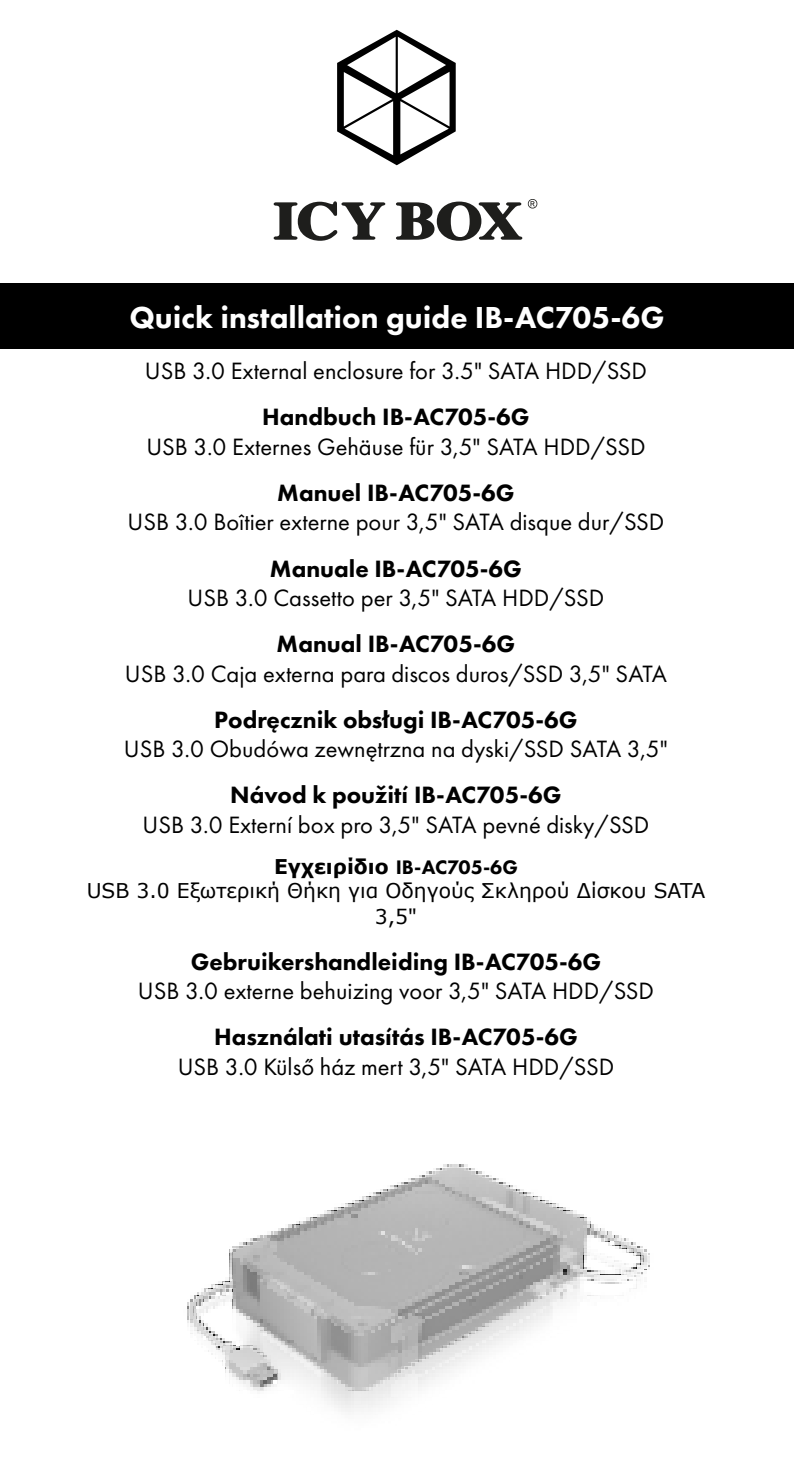
<style>
.page{position:relative;width:794px;height:1469px;background:#fff}
.page>*{position:absolute;margin:0;border:0;box-sizing:border-box;transform-origin:0 0}
.t1{font:800 31.5px "Futura PT";color:#fff}
.t2{font:24.5px "Futura PT";color:#000}
.t3{font:800 24.5px "Futura PT";color:#000}
.t4{font:20.3px/25.2px "Verdana";color:#000;text-align:center}
.t5{font:800 20.3px "Futura PT";color:#000}
.s1{font-family:"Verdana";font-weight:700}
</style>
<div class="page">
<div style="left:0;top:284px;width:794px;height:65px;background:#000"></div>
<svg style="left:337px;top:30px;width:119px;height:135px"></svg>
<svg style="left:274px;top:199px;width:263px;height:42px"></svg>
<img style="left:187px;top:1164px;width:463px;height:248px">
<p class="t1" style="left:129px;top:305px;width:537px">Quick installation guide IB-AC705-6G</p>
<p class="t2" style="left:145px;top:358px;width:503px">USB 3.0 External enclosure for 3.5" SATA HDD/SSD</p>
<p class="t3" style="left:262px;top:407px;width:269px">Handbuch IB-AC705-6G</p>
<p class="t2" style="left:146px;top:434px;width:501px">USB 3.0 Externes Gehäuse für 3,5" SATA HDD/SSD</p>
<p class="t3" style="left:277px;top:482px;width:239px">Manuel IB-AC705-6G</p>
<p class="t2" style="left:128px;top:510px;width:538px">USB 3.0 Boîtier externe pour 3,5" SATA disque dur/SSD</p>
<p class="t3" style="left:270px;top:558px;width:253px">Manuale IB-AC705-6G</p>
<p class="t2" style="left:188px;top:585px;width:418px">USB 3.0 Cassetto per 3,5" SATA HDD/SSD</p>
<p class="t3" style="left:277px;top:634px;width:240px">Manual IB-AC705-6G</p>
<p class="t2" style="left:125px;top:661px;width:544px">USB 3.0 Caja externa para discos duros/SSD 3,5" SATA</p>
<p class="t3" style="left:214px;top:709px;width:365px">Podręcznik obsługi IB-AC705-6G</p>
<p class="t2" style="left:124px;top:736px;width:545px">USB 3.0 Obudówa zewnętrzna na dyski/SSD SATA 3,5"</p>
<p class="t3" style="left:230px;top:785px;width:333px">Návod k použití IB-AC705-6G</p>
<p class="t2" style="left:142px;top:812px;width:508px">USB 3.0 Externí box pro 3,5" SATA pevné disky/SSD</p>
<p class="t5" style="left:274px;top:858px;width:245px"><span class="s1">Εγχειρίδιο</span> IB-AC705-6G</p>
<p class="t4" style="left:87px;top:878px;width:620px">USB 3.0 Εξωτερική Θήκη για Οδηγούς Σκληρού Δίσκου SATA<br>3,5"</p>
<p class="t3" style="left:191px;top:951px;width:412px">Gebruikershandleiding IB-AC705-6G</p>
<p class="t2" style="left:138px;top:978px;width:518px">USB 3.0 externe behuizing voor 3,5" SATA HDD/SSD</p>
<p class="t3" style="left:214px;top:1027px;width:365px">Használati utasítás IB-AC705-6G</p>
<p class="t2" style="left:178px;top:1054px;width:438px">USB 3.0 Külső ház mert 3,5" SATA HDD/SSD</p>
</div>
